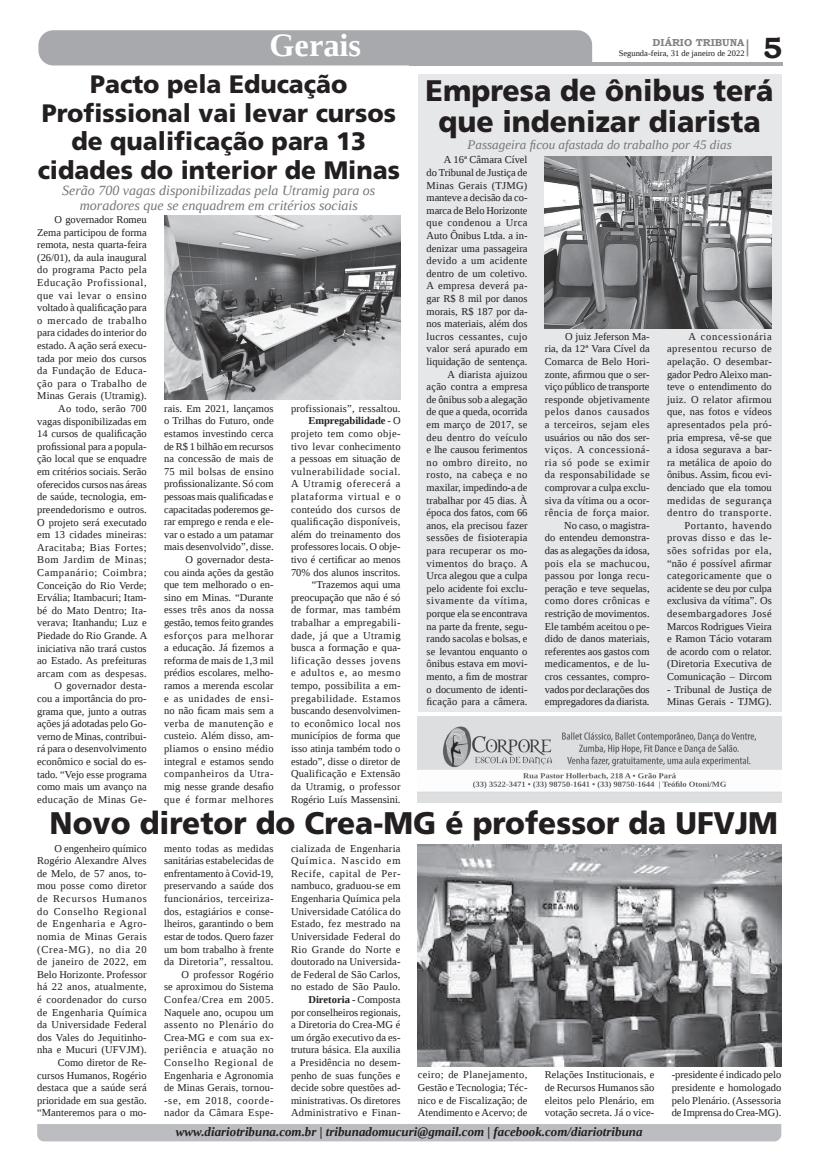
<style>
.page{position:relative;width:821px;height:1166px;background:#fff}
.page>*{position:absolute;margin:0;border:0;box-sizing:border-box;transform-origin:0 0}
.t1{font:700 32.38px "Liberation Serif";color:#fff}
.t2{font:900 31.24px "Frutiger LT Std";color:#231f20;scale:.95 1}
.t3{font:900 29.75px/31.1px "Frutiger LT Std";color:#231f20;text-align:center;scale:.96 1}
.t4{font:700 29.31px "Bookman Old Style";color:#231f20}
.t5{font:900 25.2px/28.3px "Frutiger LT Std";color:#231f20;text-align:center}
.t6{font:italic 14px/14.9px "Liberation Serif";color:#76787b;text-align:center}
.t7{font:italic 13.12px "Liberation Serif";color:#76787b}
.t8{font:italic 700 12.95px "Liberation Serif";color:#231f20}
.t9{font:10.5px/12.6px "Liberation Serif";letter-spacing:.005em;color:#231f20;text-align:right}
.t10{font:700 10.06px "Bookman Old Style";color:#808285}
.t11{font:8.4px "Liberation Serif";color:#231f20}
.s1{font-weight:700}
</style>
<div class="page">
<hr style="left:409px;top:62px;width:374px;height:3px;background:#a8a9ad">
<div style="left:38px;top:30px;width:554px;height:35px;background:#a8a9ad"></div>
<svg style="left:747px;top:39px;width:1px;height:17px"></svg>
<div style="left:37px;top:1124px;width:744px;height:17px;background:#bcbdc0"></div>
<img style="left:418px;top:716px;width:363px;height:87px">
<div style="left:418px;top:74px;width:363px;height:638px;background:#e6e7e9"></div>
<img style="left:164px;top:216px;width:237px;height:184px">
<img style="left:545px;top:156px;width:227px;height:173px">
<img style="left:418px;top:844px;width:363px;height:222px">
<h1 class="t1" style="left:269px;top:24px;width:93px">Gerais</h1>
<p class="t10" style="left:653px;top:35px;width:93px">DIÁRIO TRIBUNA</p>
<p class="t11" style="left:619px;top:48px;width:127px">Segunda-feira, 31 de janeiro de 2022</p>
<h3 class="t4" style="left:763px;top:27px;width:21px">5</h3>
<h3 class="t5" style="left:38px;top:70px;width:364px">Pacto pela Educação<br>Profissional vai levar cursos de qualificação para 13 cidades do interior de Minas</h3>
<p class="t9" style="left:37px;top:213px;width:112px">O governador Romeu<br>Zema participou de forma remota, nesta quarta-feira (26/01), da aula inaugural do programa Pacto pela<br>Educação Profissional, que vai levar o ensino voltado à qualificação para o mercado de trabalho para cidades do interior do estado. A ação será execu&shy;tada por meio dos cursos da Fundação de Educa&shy;ção para o Trabalho de<br>Minas Gerais (Utramig).<br>Ao todo, serão 700 vagas disponibilizadas em<br>14 cursos de qualificação profissional para a popula&shy;ção local que se enquadre em critérios sociais. Serão oferecidos cursos nas áreas de saúde, tecnologia, em&shy;preendedorismo e outros.<br>O projeto será executado em 13 cidades mineiras:<br>Aracitaba; Bias Fortes;<br>Bom Jardim de Minas;<br>Campanário; Coimbra;<br>Conceição do Rio Verde;<br>Ervália; Itambacuri; Itam&shy;bé do Mato Dentro; Ita&shy;verava; Itanhandu; Luz e<br>Piedade do Rio Grande. A iniciativa não trará custos ao Estado. As prefeituras arcam com as despesas.<br>O governador desta-<br>cou a importância do pro&shy;grama que, junto a outras ações já adotadas pelo Go&shy;verno de Minas, contribui&shy;rá para o desenvolvimento econômico e social do es&shy;tado. “Vejo esse programa como mais um avanço na educação de Minas Ge-</p>
<h3 class="t3" style="left:426px;top:75px;width:364px">Empresa de ônibus terá que indenizar diarista</h3>
<p class="t9" style="left:427px;top:153px;width:103px">A 16ª Câmara Cível<br>do Tribunal de Justiça de<br>Minas Gerais (TJMG) manteve a decisão da co&shy;marca de Belo Horizonte que condenou a Urca<br>Auto Ônibus Ltda. a in&shy;denizar uma passageira devido a um acidente dentro de um coletivo.<br>A empresa deverá pa&shy;gar R$ 8 mil por danos morais, R$ 187 por da&shy;nos materiais, além dos lucros cessantes, cujo valor será apurado em liquidação de sentença.<br>A diarista ajuizou ação contra a empresa de ônibus sob a alegação de que a queda, ocorrida em março de 2017, se deu dentro do veículo e lhe causou ferimentos no ombro direito, no rosto, na cabeça e no maxilar, impedindo-a de trabalhar por 45 dias. À época dos fatos, com 66 anos, ela precisou fazer sessões de fisioterapia para recuperar os mo&shy;vimentos do braço. A<br>Urca alegou que a culpa pelo acidente foi exclu&shy;sivamente da vítima, porque ela se encontrava na parte da frente, segu&shy;rando sacolas e bolsas, e se levantou enquanto o ônibus estava em movi&shy;mento, a fim de mostrar o documento de identi&shy;ficação para a câmera.</p>
<p class="t7" style="left:467px;top:136px;width:266px">Passageira ficou afastada do trabalho por 45 dias</p>
<h3 class="t6" style="left:62px;top:183px;width:315px">Serão 700 vagas disponibilizadas pela Utramig para os moradores que se enquadrem em critérios sociais</h3>
<p class="t9" style="left:545px;top:330px;width:106px">O juiz Jeferson Ma-<br>ria, da 12ª Vara Cível da<br>Comarca de Belo Hori&shy;zonte, afirmou que o ser&shy;viço público de transporte responde objetivamente pelos danos causados a terceiros, sejam eles usuários ou não dos ser&shy;viços. A concessioná&shy;ria só pode se eximir da responsabilidade se comprovar a culpa exclu&shy;siva da vítima ou a ocor&shy;rência de força maior.<br>No caso, o magistra-<br>do entendeu demonstra&shy;das as alegações da idosa, pois ela se machucou, passou por longa recu&shy;peração e teve sequelas, como dores crônicas e restrição de movimentos.<br>Ele também aceitou o pe&shy;dido de danos materiais, referentes aos gastos com medicamentos, e de lu&shy;cros cessantes, compro&shy;vados por declarações dos empregadores da diarista.</p>
<p class="t9" style="left:667px;top:330px;width:106px">A concessionária apresentou recurso de apelação. O desembar&shy;gador Pedro Aleixo man&shy;teve o entendimento do juiz. O relator afirmou que, nas fotos e vídeos apresentados pela pró&shy;pria empresa, vê-se que a idosa segurava a bar&shy;ra metálica de apoio do ônibus. Assim, ficou evi&shy;denciado que ela tomou medidas de segurança dentro do transporte.<br>Portanto, havendo provas disso e das le&shy;sões sofridas por ela, “não é possível afirmar categoricamente que o acidente se deu por culpa exclusiva da vítima”. Os desembargadores José<br>Marcos Rodrigues Vieira e Ramon Tácio votaram de acordo com o relator. (Diretoria Executiva de<br>Comunicação – Dircom</p>
<p class="t9" style="left:164px;top:402px;width:111px">rais. Em 2021, lançamos o Trilhas do Futuro, onde estamos investindo cerca de R$ 1 bilhão em recursos na concessão de mais de<br>75 mil bolsas de ensino profissionalizante. Só com pessoas mais qualificadas e capacitadas poderemos ge&shy;rar emprego e renda e ele&shy;var o estado a um patamar mais desenvolvido”, disse.<br>O governador desta-<br>cou ainda ações da gestão que tem melhorado o en&shy;sino em Minas. “Durante esses três anos da nossa gestão, temos feito grandes esforços para melhorar a educação. Já fizemos a reforma de mais de 1,3 mil prédios escolares, melho&shy;ramos a merenda escolar e as unidades de ensi&shy;no não ficam mais sem a verba de manutenção e custeio. Além disso, am&shy;pliamos o ensino médio integral e estamos sendo companheiros da Utra&shy;mig nesse grande desafio que é formar melhores</p>
<p class="t9" style="left:291px;top:402px;width:111px">profissionais”, ressaltou.<br><span class="s1">Empregabilidade</span> - O projeto tem como obje&shy;tivo levar conhecimento a pessoas em situação de vulnerabilidade social.<br>A Utramig oferecerá a plataforma virtual e o conteúdo dos cursos de qualificação disponíveis, além do treinamento dos professores locais. O obje&shy;tivo é certificar ao menos<br>70% dos alunos inscritos. “Trazemos aqui uma preocupação que não é só de formar, mas também trabalhar a empregabili&shy;dade, já que a Utramig busca a formação e qua&shy;lificação desses jovens e adultos e, ao mesmo tempo, possibilita a em&shy;pregabilidade. Estamos buscando desenvolvimen&shy;to econômico local nos municípios de forma que isso atinja também todo o estado”, disse o diretor de<br>Qualificação e Extensão da Utramig, o professor<br>Rogério Luís Massensini.</p>
<h2 class="t2" style="left:50px;top:804px;width:768px">Novo diretor do Crea-MG é professor da UFVJM</h2>
<p class="t9" style="left:37px;top:842px;width:111px">O engenheiro químico<br>Rogério Alexandre Alves de Melo, de 57 anos, to&shy;mou posse como diretor de Recursos Humanos do Conselho Regional de Engenharia e Agro&shy;nomia de Minas Gerais (Crea-MG), no dia 20 de janeiro de 2022, em<br>Belo Horizonte. Professor há 22 anos, atualmente, é coordenador do curso de Engenharia Química da Universidade Federal dos Vales do Jequitinho&shy;nha e Mucuri (UFVJM).<br>Como diretor de Re&shy;cursos Humanos, Rogério destaca que a saúde será prioridade em sua gestão. “Manteremos para o mo-</p>
<p class="t9" style="left:164px;top:842px;width:111px">mento todas as medidas sanitárias estabelecidas de enfrentamento à Covid-19, preservando a saúde dos funcionários, terceiriza&shy;dos, estagiários e conse&shy;lheiros, garantindo o bem estar de todos. Quero fazer um bom trabalho à frente da Diretoria”, ressaltou.<br>O professor Rogério<br>se aproximou do Sistema<br>Confea/Crea em 2005.<br>Naquele ano, ocupou um assento no Plenário do<br>Crea-MG e com sua ex&shy;periência e atuação no<br>Conselho Regional de<br>Engenharia e Agronomia de Minas Gerais, tornou--se, em 2018, coorde&shy;nador da Câmara Espe-</p>
<p class="t9" style="left:291px;top:842px;width:111px">cializada de Engenharia<br>Química. Nascido em<br>Recife, capital de Per&shy;nambuco, graduou-se em<br>Engenharia Química pela<br>Universidade Católica do<br>Estado, fez mestrado na<br>Universidade Federal do<br>Rio Grande do Norte e doutorado na Universida&shy;de Federal de São Carlos, no estado de São Paulo.<br><span class="s1">Diretoria</span> - Composta<br>por conselheiros regionais, a Diretoria do Crea-MG é um órgão executivo da es&shy;trutura básica. Ela auxilia a Presidência no desem&shy;penho de suas funções e decide sobre questões ad&shy;ministrativas. Os diretores<br>Administrativo e Finan-</p>
<p class="t9" style="left:667px;top:683px;width:106px;text-align:left">- Tribunal de Justiça de<br>Minas Gerais - TJMG).</p>
<p class="t9" style="left:418px;top:1068px;width:111px;text-align:justify">ceiro; de Planejamento, Gestão e Tecnologia; Téc&shy;nico e de Fiscalização; de Atendimento e Acervo; de</p>
<p class="t9" style="left:545px;top:1068px;width:111px;text-align:justify">Relações Institucionais, e de Recursos Humanos são eleitos pelo Plenário, em votação secreta. Já o vice-</p>
<p class="t9" style="left:672px;top:1068px;width:111px;text-align:justify">-presidente é indicado pelo presidente e homologado pelo Plenário. (Assessoria de Imprensa do Crea-MG).</p>
<p class="t8" style="left:176px;top:1123px;width:468px">www.diariotribuna.com.br | tribunadomucuri@gmail.com | facebook.com/diariotribuna</p>
</div>
